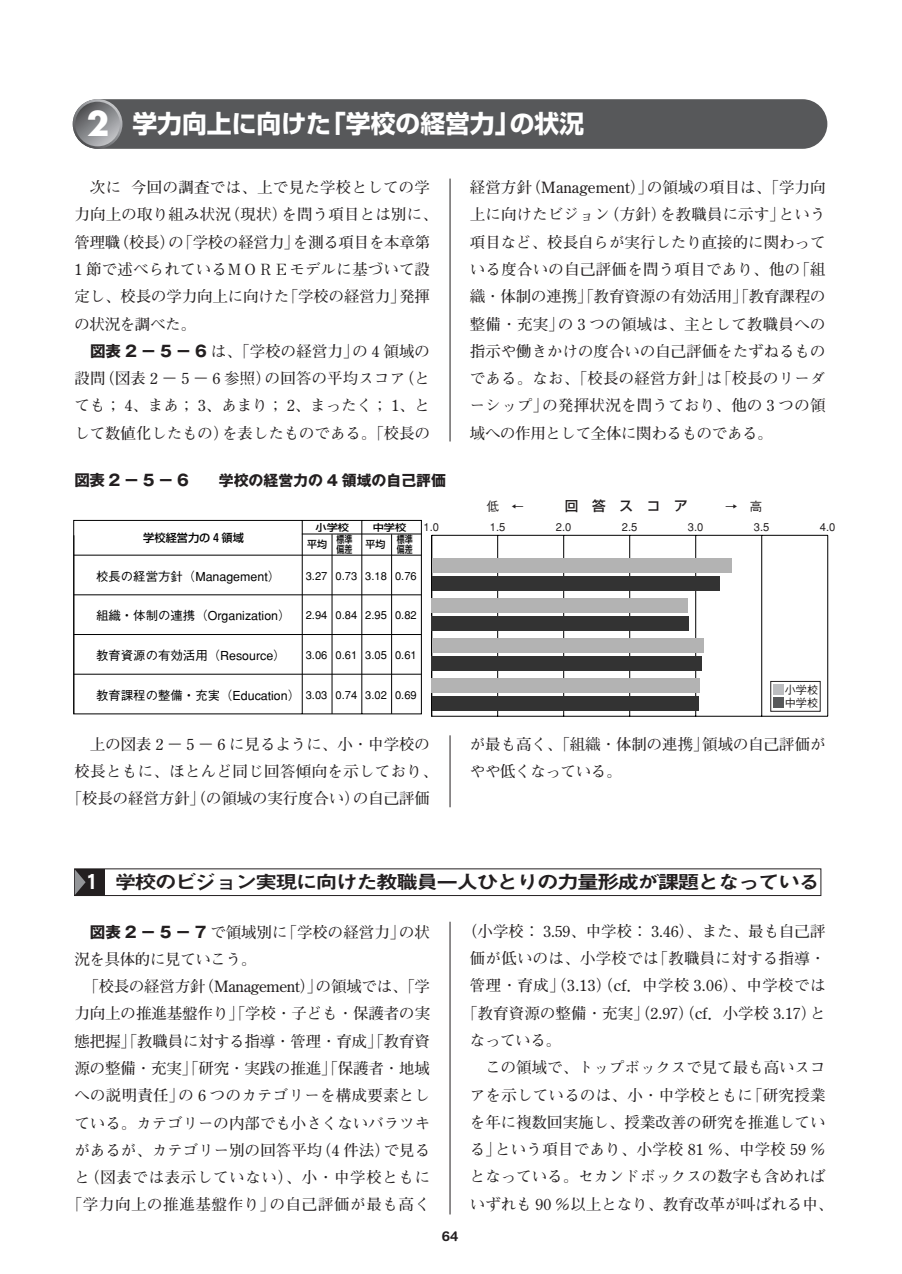
<style>
.page{position:relative;width:902px;height:1274px;background:#fff}
.page>*{position:absolute;margin:0;border:0;box-sizing:border-box;transform-origin:0 0}
.t1{font:700 24.85px "Shin Go";color:#fff}
.t2{font:18.9px "Midashi Go MB31";letter-spacing:-.1em;color:#231f20;scale:1.18 1}
.t3{font:700 15.58px/27.3px "Futo Min A101";letter-spacing:-.005em;color:#231f20}
.t4{font:700 15.58px "Futo Min A101";letter-spacing:.015em;color:#231f20}
.t5{font:700 15.58px "Futo Min A101";letter-spacing:.035em;color:#231f20}
.t6{font:700 15.58px "Futo Min A101";letter-spacing:.025em;color:#231f20}
.t7{font:700 15.58px "Futo Min A101";letter-spacing:.02em;color:#231f20}
.t8{font:700 15.58px "Futo Min A101";letter-spacing:-.025em;color:#231f20}
.t9{font:700 15.58px "Gothic MB101";color:#231f20}
.t10{font:700 14.88px "Gothic MB101";color:#231f20}
.t11{font:500 13.65px "Shin Go";color:#231f20}
.t12{font:700 13.65px "Helvetica Rounded";color:#231f20}
.t13{font:500 12.42px "Gothic BBB";color:#000}
.t14{font:500 11.2px "Gothic BBB";color:#000}
.t15{font:500 11.2px/12.8px "Gothic BBB";color:#231f20}
.t16{font:500 11.2px "Shin Go";color:#000}
.t17{font:500 9.97px/10px "Shin Go";color:#000;scale:.8 1}
.t18{font:500 9.97px "Shin Go";color:#000}
.t19{font:500 9.45px "Shin Go";color:#000;scale:1.18 1}
.s1{font-family:"Futura T";font-size:37.27px}
.s2{font-family:"Gothic MB101"}
.s3{font-family:"Gothic BBB";font-size:12.42px}
.s4{font-size:11.2px}
.s5{color:#fff}
</style>
<div class="page">
<hr style="left:449px;top:179px;width:1px;height:263px;background:#231f20">
<hr style="left:449px;top:735px;width:1px;height:72px;background:#231f20">
<div style="left:73px;top:99px;width:754px;height:50px;background:#57585a;border-radius:25px"></div>
<svg style="left:73px;top:99px;width:49px;height:50px"></svg>
<svg style="left:75px;top:102px;width:45px;height:44px"></svg>
<svg style="left:73px;top:519px;width:349px;height:196px"></svg>
<hr style="left:331px;top:534px;width:1px;height:180px;background:#000">
<hr style="left:391px;top:534px;width:1px;height:180px;background:#000">
<hr style="left:73px;top:535px;width:1px;height:179px;background:#000">
<hr style="left:74px;top:555px;width:347px;height:1px;background:#000">
<hr style="left:74px;top:594px;width:347px;height:1px;background:#000">
<hr style="left:302px;top:534px;width:119px;height:1px;background:#000">
<hr style="left:74px;top:634px;width:347px;height:1px;background:#000">
<hr style="left:74px;top:674px;width:347px;height:1px;background:#000">
<svg style="left:431px;top:535px;width:397px;height:182px"></svg>
<div style="left:431px;top:577px;width:288px;height:14px;background:#333"></div>
<div style="left:431px;top:616px;width:258px;height:15px;background:#333"></div>
<div style="left:431px;top:656px;width:271px;height:15px;background:#333"></div>
<div style="left:431px;top:696px;width:267px;height:14px;background:#333"></div>
<div style="left:431px;top:559px;width:300px;height:14px;background:#b3b3b3"></div>
<div style="left:431px;top:599px;width:256px;height:14px;background:#b3b3b3"></div>
<div style="left:431px;top:638px;width:272px;height:15px;background:#b3b3b3"></div>
<div style="left:431px;top:678px;width:268px;height:14px;background:#b3b3b3"></div>
<hr style="left:449px;top:922px;width:1px;height:292px;background:#231f20">
<div style="left:74px;top:869px;width:30px;height:27px;background:#231f20"></div>
<div style="left:74px;top:868px;width:747px;height:28px;border:1px solid #231f20"></div>
<svg style="left:75px;top:869px;width:11px;height:26px"></svg>
<h1 class="t1" style="left:87px;top:114px;width:498px"><span class="s1">2</span> 学力向上に向けた「学校の経営力」の状況</h1>
<p class="t3" style="left:74px;top:176px;width:365px;text-indent:16px">次に 今回の調査では、上で見た学校としての学力向上の取り組み状況（現状）を問う項目とは別に、管理職（校長）の「学校の経営力」を測る項目を本章第<br>1 節で述べられているＭＯＲＥモデルに基づいて設定し、校長の学力向上に向けた「学校の経営力」発揮の状況を調べた。</p>
<p class="t3" style="left:74px;top:340px;width:357px;text-align:justify;text-indent:16px"><span class="s2">図表 2 － 5 － 6</span> は、「学校の経営力」の 4 領域の設問（図表 2 － 5 － 6 参照）の回答の平均スコア（とても； 4、まあ； 3、あまり； 2、まったく； 1、として数値化したもの）を表したものである。「校長の</p>
<p class="t9" style="left:74px;top:475px;width:116px">図表2－5－6</p>
<p class="t10" style="left:219px;top:475px;width:229px">学校の経営力の 4 領域の自己評価</p>
<p class="t3" style="left:470px;top:176px;width:357px;text-align:justify">経営方針（Management）」の領域の項目は、「学力向上に向けたビジョン（方針）を教職員に示す」という項目など、校長自らが実行したり直接的に関わっている度合いの自己評価を問う項目であり、他の「組織・体制の連携」「教育資源の有効活用」「教育課程の整備・充実」の 3 つの領域は、主として教職員への指示や働きかけの度合いの自己評価をたずねるものである。なお、「校長の経営方針」は「校長のリーダーシップ」の発揮状況を問うており、他の 3 つの領域への作用として全体に関わるものである。</p>
<p class="t11" style="left:486px;top:500px;width:277px"><span class="s3">低　←</span>　　　回　答　ス　コ　ア<span class="s3">　　　→　高</span></p>
<p class="t19" style="left:315px;top:524px;width:30px">小学校</p>
<p class="t18" style="left:307px;top:541px;width:21px">平均</p>
<p class="t18" style="left:365px;top:541px;width:21px">平均</p>
<p class="t19" style="left:372px;top:524px;width:30px">中学校</p>
<p class="t16" style="left:143px;top:533px;width:102px">学校経営力の４領域</p>
<p class="t13" style="left:96px;top:571px;width:185px">校長の経営方針（Management）</p>
<p class="t13" style="left:96px;top:611px;width:196px">組織・体制の連携（Organization）</p>
<p class="t13" style="left:96px;top:651px;width:191px">教育資源の有効活用（Resource）</p>
<p class="t13" style="left:96px;top:690px;width:233px">教育課程の整備・充実（Education） <span class="s4">3.03</span></p>
<p class="t17" style="left:336px;top:536px;width:21px">標準偏差</p>
<p class="t17" style="left:397px;top:536px;width:21px">標準偏差</p>
<p class="t14" style="left:305px;top:571px;width:23px">3.27</p>
<p class="t14" style="left:305px;top:611px;width:23px">2.94</p>
<p class="t14" style="left:305px;top:650px;width:23px">3.06</p>
<p class="t14" style="left:395px;top:571px;width:23px">0.76</p>
<p class="t14" style="left:395px;top:611px;width:23px">0.82</p>
<p class="t14" style="left:395px;top:650px;width:23px">0.61</p>
<p class="t14" style="left:395px;top:690px;width:23px">0.69</p>
<p class="t14" style="left:365px;top:571px;width:23px">3.18</p>
<p class="t14" style="left:365px;top:611px;width:23px">2.95</p>
<p class="t14" style="left:365px;top:650px;width:23px">3.05</p>
<p class="t14" style="left:365px;top:690px;width:23px">3.02</p>
<p class="t14" style="left:335px;top:571px;width:23px">0.73</p>
<p class="t14" style="left:335px;top:611px;width:23px">0.84</p>
<p class="t14" style="left:335px;top:650px;width:23px">0.61</p>
<p class="t14" style="left:335px;top:690px;width:23px">0.74</p>
<p class="t15" style="left:423px;top:522px;width:17px">1.0</p>
<p class="t15" style="left:490px;top:522px;width:17px">1.5</p>
<p class="t15" style="left:555px;top:522px;width:17px">2.0</p>
<p class="t15" style="left:621px;top:522px;width:17px">2.5</p>
<p class="t15" style="left:687px;top:522px;width:17px">3.0</p>
<p class="t15" style="left:753px;top:522px;width:17px">3.5</p>
<p class="t15" style="left:819px;top:522px;width:17px">4.0</p>
<p class="t15" style="left:784px;top:685px;width:35px">小学校中学校</p>
<p class="t3" style="left:90px;top:733px;width:341px">上の図表 2 － 5 － 6 に見るように、小・中学校の</p>
<p class="t7" style="left:74px;top:766px;width:365px">校長ともに、ほとんど同じ回答傾向を示しており、</p>
<p class="t3" style="left:67px;top:787px;width:365px">「校長の経営方針」（の領域の実行度合い）の自己評価</p>
<p class="t3" style="left:470px;top:733px;width:357px">が最も高く、「組織・体制の連携」領域の自己評価がやや低くなっている。</p>
<p class="t2" style="left:81px;top:875px;width:628px"><span class="s5">１</span>学校のビジョン実現に向けた教職員一人ひとりの力量形成が課題となっている</p>
<p class="t3" style="left:90px;top:920px;width:341px"><span class="s2">図表 2 － 5 － 7</span> で領域別に「学校の経営力」の状</p>
<p class="t8" style="left:74px;top:954px;width:183px">況を具体的に見ていこう。</p>
<p class="t3" style="left:83px;top:975px;width:348px">「校長の経営方針（Management）」の領域では、「学</p>
<p class="t3" style="left:74px;top:1002px;width:357px">力向上の推進基盤作り」「学校・子ども・保護者の実</p>
<p class="t3" style="left:74px;top:1029px;width:357px">態把握」「教職員に対する指導・管理・育成」「教育資</p>
<p class="t3" style="left:74px;top:1057px;width:357px">源の整備・充実」「研究・実践の推進」「保護者・地域</p>
<p class="t4" style="left:74px;top:1090px;width:357px">への説明責任」の 6 つのカテゴリーを構成要素とし</p>
<p class="t3" style="left:74px;top:1111px;width:357px">ている。カテゴリーの内部でも小さくないバラツキ</p>
<p class="t3" style="left:74px;top:1139px;width:357px">があるが、カテゴリー別の回答平均（4 件法）で見る</p>
<p class="t5" style="left:74px;top:1172px;width:357px">と（図表では表示していない）、小・中学校ともに</p>
<p class="t5" style="left:67px;top:1199px;width:365px">「学力向上の推進基盤作り」の自己評価が最も高く</p>
<p class="t12" style="left:442px;top:1231px;width:18px">64</p>
<p class="t3" style="left:462px;top:920px;width:365px">（小学校： 3.59、中学校： 3.46）、また、最も自己評</p>
<p class="t4" style="left:470px;top:953px;width:357px">価が低いのは、小学校では「教職員に対する指導・</p>
<p class="t6" style="left:470px;top:980px;width:357px">管理・育成」（3.13）（cf．中学校 3.06）、中学校では</p>
<p class="t3" style="left:462px;top:1001px;width:365px">「教育資源の整備・充実」（2.97）（cf．小学校 3.17）と</p>
<p class="t3" style="left:470px;top:1029px;width:93px">なっている。</p>
<p class="t3" style="left:485px;top:1056px;width:341px">この領域で、トップボックスで見て最も高いスコ</p>
<p class="t4" style="left:470px;top:1089px;width:357px">アを示しているのは、小・中学校ともに「研究授業</p>
<p class="t3" style="left:470px;top:1111px;width:357px">を年に複数回実施し、授業改善の研究を推進してい</p>
<p class="t4" style="left:470px;top:1144px;width:357px">る」という項目であり、小学校 81 ％、中学校 59 ％</p>
<p class="t3" style="left:470px;top:1165px;width:357px">となっている。セカンドボックスの数字も含めれば</p>
<p class="t3" style="left:470px;top:1192px;width:365px">いずれも 90 ％以上となり、教育改革が叫ばれる中、</p>
</div>
